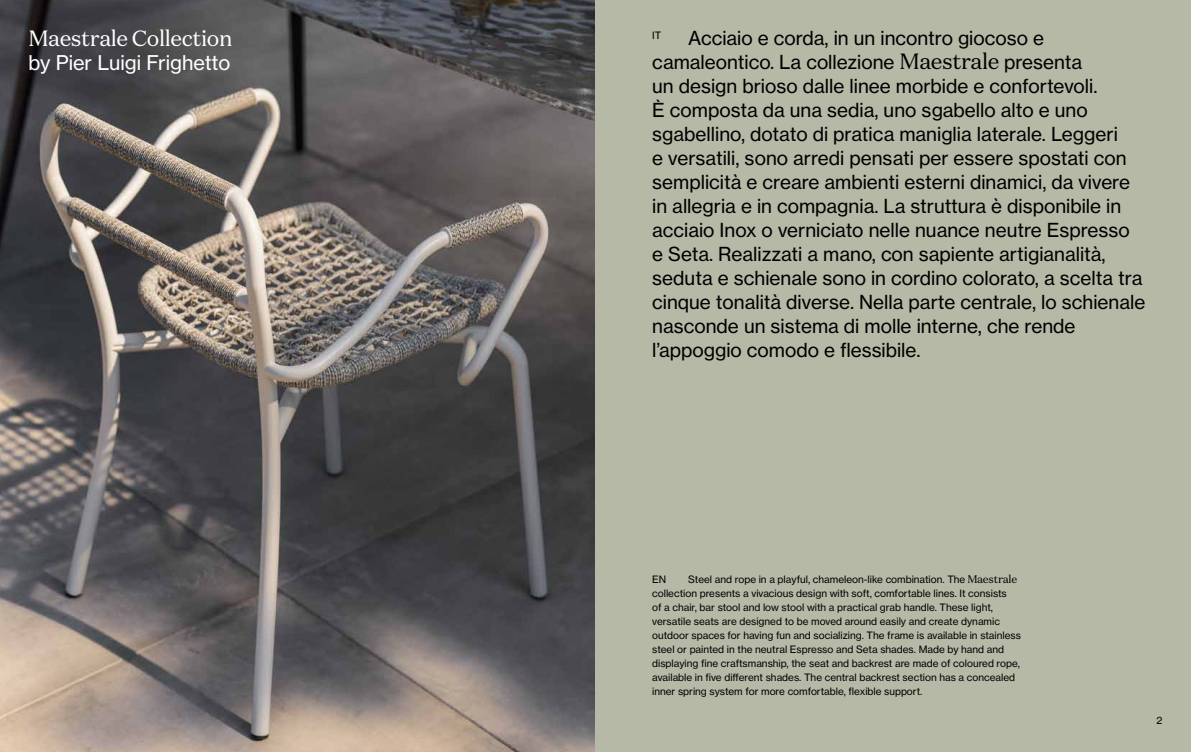
<style>
.page{position:relative;width:1191px;height:752px;background:#fff}
.page>*{position:absolute;margin:0;border:0;box-sizing:border-box;transform-origin:0 0}
.t1{font:22px "Domaine Text";letter-spacing:-.02em;color:#fff}
.t2{font:20px "Haas Grot Text 55 Roman";color:#fff}
.t3{font:19px/24px "Haas Grot Text 55 Roman";color:#000}
.t4{font:10px/14px "Haas Grot Text 55 Roman";color:#000}
.s1{font-family:"Domaine Text";font-size:22px}
.s2{font-family:"Domaine Text";font-size:11px}
</style>
<div class="page">
<img style="left:0;top:0;width:595px;height:751px">
<div style="left:595px;top:0;width:596px;height:751px;background:#b5b9a6"></div>
<p class="t1" style="left:28px;top:24px;width:206px">Maestrale Collection</p>
<p class="t2" style="left:28px;top:50px;width:204px">by Pier Luigi Frighetto</p>
<p class="t3" style="left:652px;top:26px;width:495px;text-indent:36px">Acciaio e corda, in un incontro giocoso e camaleontico. La collezione <span class="s1">Maestrale</span> presenta<br>un design brioso dalle linee morbide e confortevoli.<br>È composta da una sedia, uno sgabello alto e uno sgabellino, dotato di pratica maniglia laterale. Leggeri<br>e versatili, sono arredi pensati per essere spostati con semplicità e creare ambienti esterni dinamici, da vivere in allegria e in compagnia. La struttura è disponibile in acciaio Inox o verniciato nelle nuance neutre Espresso e Seta. Realizzati a mano, con sapiente artigianalità, seduta e schienale sono in cordino colorato, a scelta tra cinque tonalità diverse. Nella parte centrale, lo schienale nasconde un sistema di molle interne, che rende l’appoggio comodo e flessibile.</p>
<p class="t4" style="left:652px;top:28px;width:11px">IT</p>
<p class="t4" style="left:652px;top:572px;width:370px;text-indent:36px">Steel and rope in a playful, chameleon-like combination. The <span class="s2">Maestrale </span>collection presents a vivacious design with soft, comfortable lines. It consists<br>of a chair, bar stool and low stool with a practical grab handle. These light, versatile seats are designed to be moved around easily and create dynamic outdoor spaces for having fun and socializing. The frame is available in stainless steel or painted in the neutral Espresso and Seta shades. Made by hand and displaying fine craftsmanship, the seat and backrest are made of coloured rope, available in five different shades. The central backrest section has a concealed inner spring system for more comfortable, flexible support.</p>
<p class="t4" style="left:652px;top:572px;width:16px">EN</p>
<p class="t4" style="left:1156px;top:712px;width:7px">2</p>
</div>
